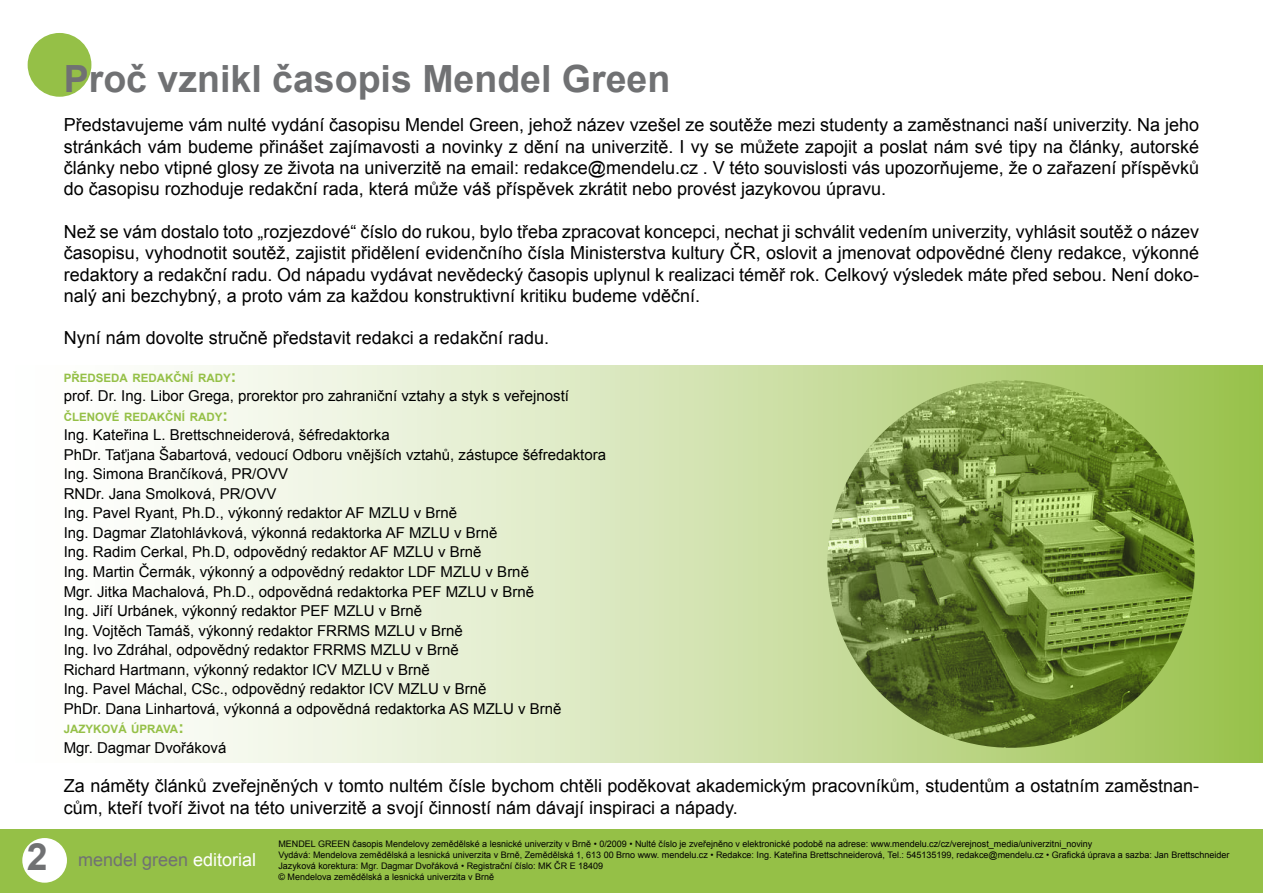
<style>
.page{position:relative;width:1263px;height:893px;background:#fff}
.page>*{position:absolute;margin:0;border:0;box-sizing:border-box;transform-origin:0 0}
.t1{font:700 37.5px "Arial";color:#707173}
.t2{font:18px/21.3px "Arial";color:#000;text-align:justify}
.t3{font:18px "Arial";color:#707173}
.t4{font:15px/19.5px "Arial";color:#000}
.t5{font:700 11.55px "Arial";color:#95c047}
.t6{font:9px/10.8px "Arial";color:#000}
.s1{font-size:16.5px}
.s2{font-weight:700;font-size:37.5px}
.s3{color:#fff}
</style>
<div class="page">
<div style="left:0;top:829px;width:1263px;height:64px;background:#95c047"></div>
<div style="left:22px;top:838px;width:45px;height:45px;background:#fff;border-radius:50%"></div>
<div style="left:28px;top:33px;width:63px;height:64px;background:#95c047;border-radius:50%"></div>
<div style="left:0;top:366px;width:1263px;height:397px;background:linear-gradient(to right,#fff,#a1c558)"></div>
<img style="left:827px;top:380px;width:368px;height:368px;border-radius:50%">
<h1 class="t1" style="left:64px;top:54px;width:608px">Proč vznikl časopis Mendel Green</h1>
<p class="t2" style="left:64px;top:115px;width:1137px">Představujeme vám nulté vydání časopisu Mendel Green, jehož název vzešel ze soutěže mezi studenty a zaměstnanci naší univerzity. Na jeho stránkách vám budeme přinášet zajímavosti a novinky z dění na univerzitě. I vy se můžete zapojit a poslat nám své tipy na články, autorské články nebo vtipné glosy ze života na univerzitě na email: redakce@mendelu.cz . V této souvislosti vás upozorňujeme, že o zařazení příspěvků do časopisu rozhoduje redakční rada, která může váš příspěvek zkrátit nebo provést jazykovou úpravu.</p>
<p class="t2" style="left:64px;top:221px;width:1137px">Než se vám dostalo toto „rozjezdové“ číslo do rukou, bylo třeba zpracovat koncepci, nechat ji schválit vedením univerzity, vyhlásit soutěž o název časopisu, vyhodnotit soutěž, zajistit přidělení evidenčního čísla Ministerstva kultury ČR, oslovit a jmenovat odpovědné členy redakce, výkonné redaktory a redakční radu. Od nápadu vydávat nevědecký časopis uplynul k realizaci téměř rok. Celkový výsledek máte před sebou. Není doko&shy;nalý ani bezchybný, a proto vám za každou konstruktivní kritiku budeme vděční.</p>
<p class="t2" style="left:64px;top:328px;width:487px">Nyní nám dovolte stručně představit redakci a redakční radu.</p>
<p class="t5" style="left:64px;top:370px;width:174px">PŘEDSEDA REDAKČNÍ RADY<span class="s1">:</span></p>
<p class="t4" style="left:64px;top:387px;width:507px">prof. Dr. Ing. Libor Grega, prorektor pro zahraniční vztahy a styk s veřejností</p>
<p class="t5" style="left:64px;top:409px;width:166px">ČLENOVÉ REDAKČNÍ RADY<span class="s1">:</span></p>
<p class="t4" style="left:64px;top:426px;width:544px">Ing. Kateřina L. Brettschneiderová, šéfredaktorka<br>PhDr. Taťjana Šabartová, vedoucí Odboru vnějších vztahů, zástupce šéfredaktora Ing. Simona Brančíková, PR/OVV<br>RNDr. Jana Smolková, PR/OVV<br>Ing. Pavel Ryant, Ph.D., výkonný redaktor AF MZLU v Brně<br>Ing. Dagmar Zlatohlávková, výkonná redaktorka AF MZLU v Brně<br>Ing. Radim Cerkal, Ph.D, odpovědný redaktor AF MZLU v Brně<br>Ing. Martin Čermák, výkonný a odpovědný redaktor LDF MZLU v Brně<br>Mgr. Jitka Machalová, Ph.D., odpovědná redaktorka PEF MZLU v Brně<br>Ing. Jiří Urbánek, výkonný redaktor PEF MZLU v Brně<br>Ing. Vojtěch Tamáš, výkonný redaktor FRRMS MZLU v Brně<br>Ing. Ivo Zdráhal, odpovědný redaktor FRRMS MZLU v Brně<br>Richard Hartmann, výkonný redaktor ICV MZLU v Brně<br>Ing. Pavel Máchal, CSc., odpovědný redaktor ICV MZLU v Brně<br>PhDr. Dana Linhartová, výkonná a odpovědná redaktorka AS MZLU v Brně</p>
<p class="t5" style="left:64px;top:721px;width:122px">JAZYKOVÁ ÚPRAVA<span class="s1">:</span></p>
<p class="t4" style="left:64px;top:738px;width:164px">Mgr. Dagmar Dvořáková</p>
<p class="t2" style="left:64px;top:775px;width:1137px">Za náměty článků zveřejněných v tomto nultém čísle bychom chtěli poděkovat akademickým pracovníkům, studentům a ostatním zaměstnan&shy;cům, kteří tvoří život na této univerzitě a svojí činností nám dávají inspiraci a nápady.</p>
<p class="t6" style="left:278px;top:839px;width:952px">MENDEL GREEN časopis Mendelovy zemědělské a lesnické univerzity v Brně • 0/2009 • Nulté číslo je zveřejněno v elektronické podobě na adrese: www.mendelu.cz/cz/verejnost_media/univerzitni_noviny<br>Vydává: Mendelova zemědělská a lesnická univerzita v Brně, Zemědělská 1, 613 00 Brno www. mendelu.cz • Redakce: Ing. Kateřina Brettschneiderová, Tel.: 545135199, redakce@mendelu.cz • Grafická úprava a sazba: Jan Brettschneider Jazyková korektura: Mgr. Dagmar Dvořáková • Registrační číslo: MK ČR E 18409<br>© Mendelova zemědělská a lesnická univerzita v Brně</p>
<p class="t3" style="left:27px;top:848px;width:231px"><span class="s2">2</span> mendel green <span class="s3">editorial</span></p>
</div>
